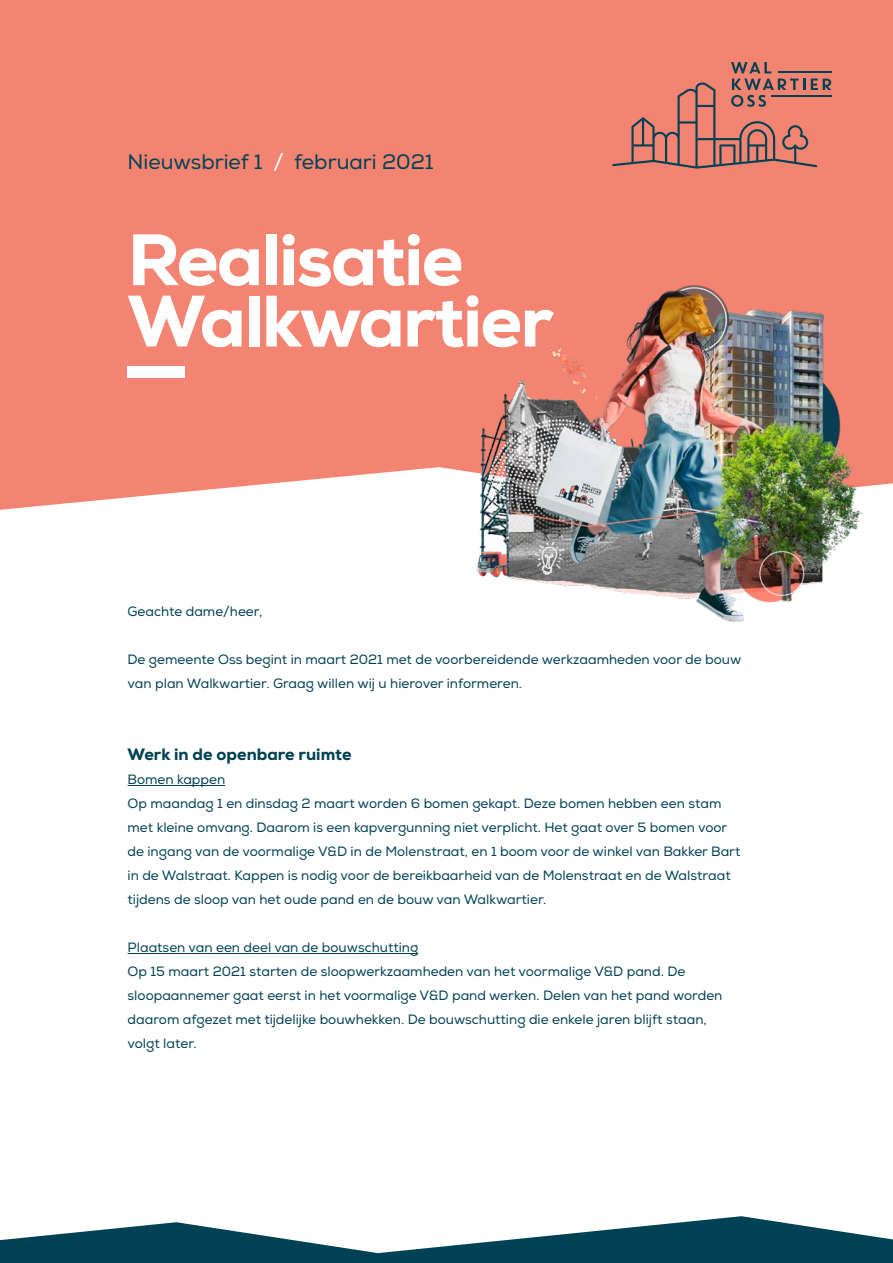
<style>
.page{position:relative;width:893px;height:1263px;background:#fff}
.page>*{position:absolute;margin:0;border:0;box-sizing:border-box;transform-origin:0 0}
.t1{font:800 72.6px/61.3px "Nexa";letter-spacing:-.025em;color:#fff}
.t2{font:21px "Nexa";color:#014154}
.t3{font:800 16.5px "Nexa";color:#014154}
.t4{font:13.5px/24px "Nexa";color:#014154}
.s1{color:#fff}
</style>
<div class="page">
<div style="left:0;top:0;width:893px;height:510px;background:#f48472"></div>
<svg style="left:731px;top:62px;width:40px;height:11px"></svg>
<hr style="left:778px;top:71px;width:54px;height:2px;background:#014154">
<hr style="left:771px;top:95px;width:61px;height:2px;background:#014154">
<svg style="left:612px;top:79px;width:219px;height:90px;background:#cf796d"></svg>
<hr style="left:128px;top:785px;width:97px;height:1px;background:#014154">
<hr style="left:128px;top:953px;width:290px;height:1px;background:#014154">
<svg style="left:0;top:1216px;width:893px;height:47px"></svg>
<img style="left:461px;top:244px;width:413px;height:378px">
<div style="left:128px;top:366px;width:57px;height:12px;background:#fff"></div>
<h2 class="t2" style="left:128px;top:149px;width:308px">Nieuwsbrief 1 <span class="s1">/</span> februari 2021</h2>
<h1 class="t1" style="left:128px;top:230px;width:427px">Realisatie<br>Walkwartier</h1>
<p class="t4" style="left:128px;top:600px;width:136px">Geachte dame/heer,</p>
<p class="t4" style="left:128px;top:648px;width:615px">De gemeente Oss begint in maart 2021 met de voorbereidende werkzaamheden voor de bouw van plan Walkwartier. Graag willen wij u hierover informeren.</p>
<p class="t3" style="left:128px;top:744px;width:226px">Werk in de openbare ruimte</p>
<p class="t4" style="left:128px;top:768px;width:614px">Bomen kappen<br>Op maandag 1 en dinsdag 2 maart worden 6 bomen gekapt. Deze bomen hebben een stam met kleine omvang. Daarom is een kapvergunning niet verplicht. Het gaat over 5 bomen voor de ingang van de voormalige V&amp;D in de Molenstraat, en 1 boom voor de winkel van Bakker Bart in de Walstraat. Kappen is nodig voor de bereikbaarheid van de Molenstraat en de Walstraat tijdens de sloop van het oude pand en de bouw van Walkwartier.</p>
<p class="t4" style="left:128px;top:936px;width:596px">Plaatsen van een deel van de bouwschutting<br>Op 15 maart 2021 starten de sloopwerkzaamheden van het voormalige V&amp;D pand. De sloopaannemer gaat eerst in het voormalige V&amp;D pand werken. Delen van het pand worden daarom afgezet met tijdelijke bouwhekken. De bouwschutting die enkele jaren blijft staan, volgt later.</p>
</div>
